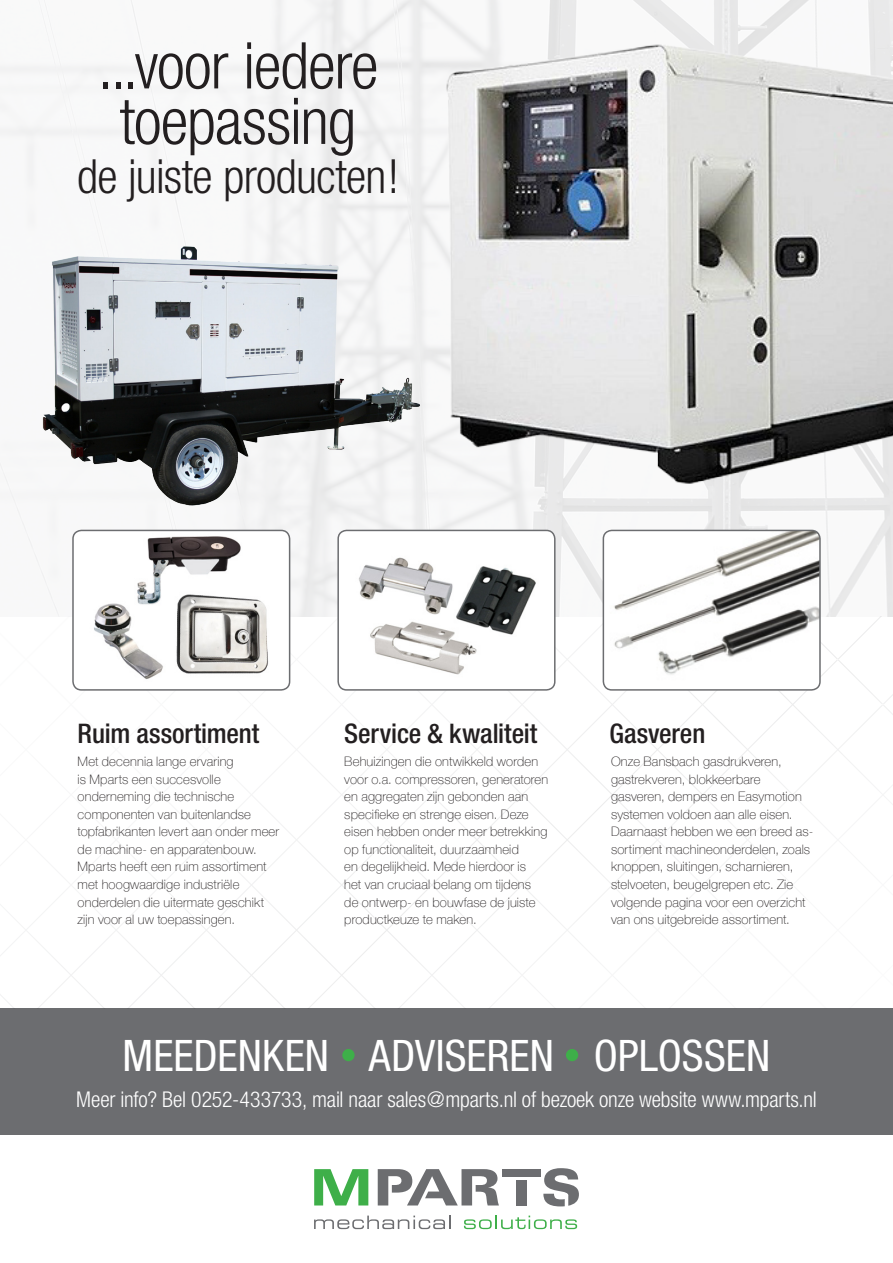
<style>
.page{position:relative;width:893px;height:1263px;background:#fff}
.page>*{position:absolute;margin:0;border:0;box-sizing:border-box;transform-origin:0 0}
.t1{font:300 condensed 64.5px "Helvetica Neue";letter-spacing:-.015em;color:#231f20}
.t2{font:300 condensed 47.1px "Helvetica Neue";letter-spacing:-.015em;color:#231f20}
.t3{font:condensed 43.5px "Helvetica Neue";color:#fff}
.t4{font:500 condensed 27px "Helvetica Neue";letter-spacing:-.005em;color:#231f20}
.t5{font:300 condensed 21.75px "Helvetica Neue";letter-spacing:-.01em;color:#fff}
.t6{font:100 13.05px/17.5px "Helvetica Neue";letter-spacing:.01em;color:#231f20}
</style>
<div class="page">
<img style="left:0;top:0;width:893px;height:617px">
<svg style="left:314px;top:1169px;width:54px;height:36px"></svg>
<svg style="left:378px;top:1169px;width:121px;height:36px"></svg>
<div style="left:516px;top:1180px;width:10px;height:25px;background:#6c6d70"></div>
<div style="left:502px;top:1169px;width:38px;height:7px;background:#6c6d70"></div>
<svg style="left:543px;top:1168px;width:36px;height:38px"></svg>
<svg style="left:314px;top:1215px;width:136px;height:14px"></svg>
<svg style="left:464px;top:1215px;width:113px;height:14px"></svg>
<div style="left:0;top:1008px;width:893px;height:127px;background:#6c6d70"></div>
<div style="left:342px;top:1049px;width:13px;height:12px;background:#3eaf49;border-radius:50%"></div>
<div style="left:566px;top:1049px;width:12px;height:12px;background:#3eaf49;border-radius:50%"></div>
<svg style="left:0;top:617px;width:880px;height:391px"></svg>
<img style="left:610px;top:530px;width:210px;height:160px">
<div style="left:603px;top:530px;width:218px;height:161px;border:2px solid #6c6d70;border-radius:9px"></div>
<img style="left:26px;top:199px;width:397px;height:314px">
<div style="left:73px;top:530px;width:217px;height:160px;background:#fff;border-radius:9px"></div>
<img style="left:94px;top:536px;width:174px;height:143px">
<div style="left:72px;top:530px;width:218px;height:161px;border:2px solid #6c6d70;border-radius:9px"></div>
<img style="left:423px;top:0;width:470px;height:513px">
<div style="left:338px;top:530px;width:217px;height:160px;background:#fff;border-radius:9px"></div>
<img style="left:359px;top:557px;width:177px;height:118px">
<div style="left:337px;top:530px;width:219px;height:161px;border:2px solid #6c6d70;border-radius:9px"></div>
<p class="t1" style="left:98px;top:29px;width:282px">...voor iedere</p>
<p class="t1" style="left:120px;top:84px;width:238px">toepassing</p>
<p class="t2" style="left:77px;top:150px;width:323px">de juiste producten!</p>
<p class="t4" style="left:78px;top:718px;width:183px">Ruim assortiment</p>
<p class="t4" style="left:344px;top:718px;width:195px">Service &amp; kwaliteit</p>
<p class="t4" style="left:609px;top:718px;width:97px">Gasveren</p>
<p class="t6" style="left:78px;top:752px;width:203px">Met decennia lange ervaring<br>is Mparts een succesvolle onderneming die technische componenten van buitenlandse topfabrikanten levert aan onder meer de machine- en apparatenbouw.<br>Mparts heeft een ruim assortiment met hoogwaardige industriële onderdelen die uitermate geschikt zijn voor al uw toepassingen.</p>
<p class="t6" style="left:344px;top:752px;width:206px">Behuizingen die ontwikkeld worden voor o.a. compressoren, generatoren en aggregaten zijn gebonden aan specifieke en strenge eisen. Deze eisen hebben onder meer betrekking op functionaliteit, duurzaamheid<br>en degelijkheid. Mede hierdoor is<br>het van cruciaal belang om tijdens de ontwerp- en bouwfase de juiste productkeuze te maken.</p>
<p class="t6" style="left:611px;top:752px;width:172px">Onze Bansbach gasdrukveren, gastrekveren, blokkeerbare</p>
<p class="t6" style="left:611px;top:787px;width:204px">gasveren, dempers en Easymotion systemen voldoen aan alle eisen.<br>Daarnaast hebben we een breed as&shy;sortiment machineonderdelen, zoals knoppen, sluitingen, scharnieren, stelvoeten, beugelgrepen etc. Zie volgende pagina voor een overzicht van ons uitgebreide assortiment.</p>
<p class="t3" style="left:123px;top:1030px;width:649px">MEEDENKEN ADVISEREN OPLOSSEN</p>
<p class="t5" style="left:76px;top:1087px;width:742px">Meer info? Bel 0252-433733, mail naar sales@mparts.nl of bezoek onze website www.mparts.nl</p>
</div>
